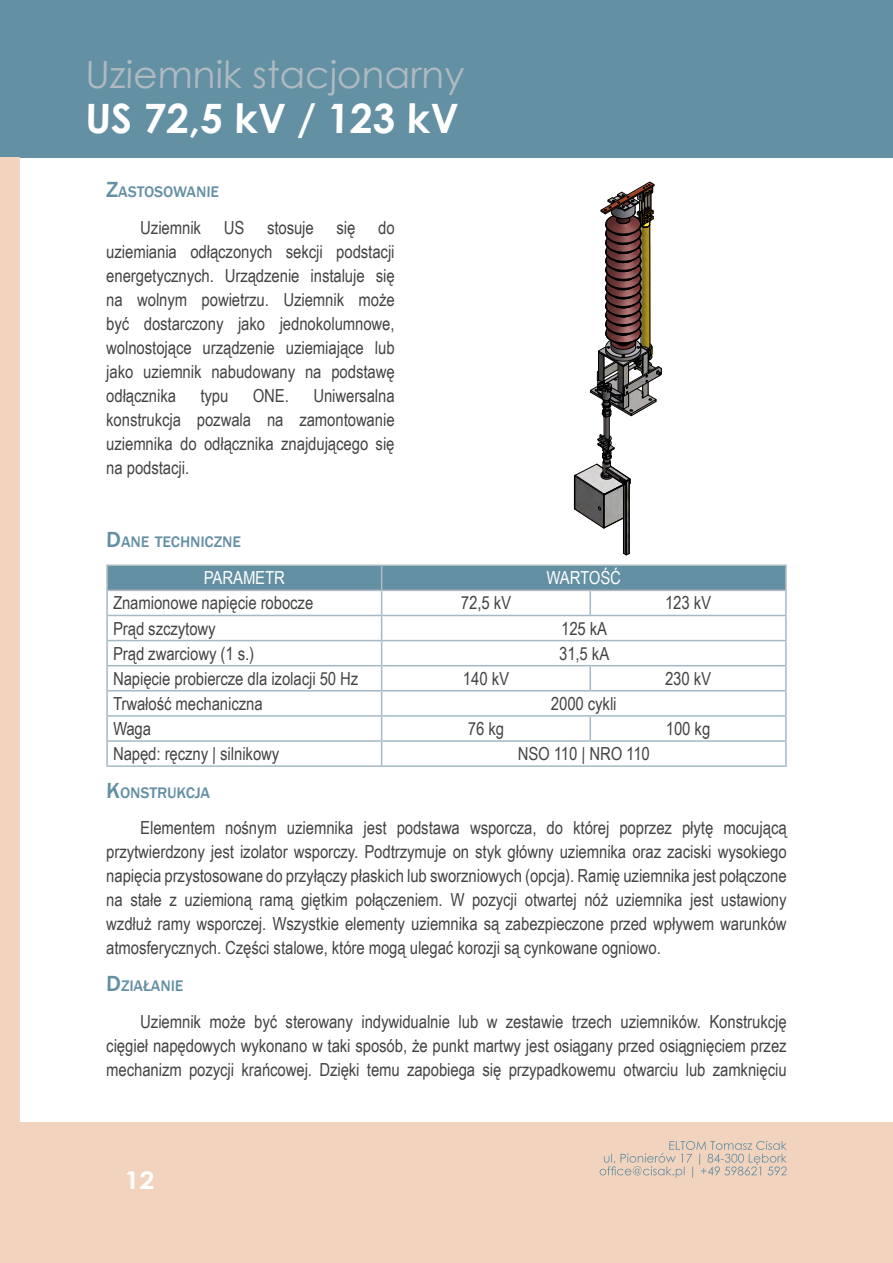
<style>
.page{position:relative;width:893px;height:1263px;background:#fff}
.page>*{position:absolute;margin:0;border:0;box-sizing:border-box;transform-origin:0 0}
.t1{font:700 40.5px "Century Gothic";color:#fff}
.t2{font:37.5px "Century Gothic";color:#afb9c2}
.t3{font:700 24.3px "Century Gothic";color:#fff;scale:1.11 1}
.t4{font:18px/24px "Arial Narrow";color:#434345;text-align:justify}
.t5{font:18px "Arial Narrow";color:#fff}
.t6{font:500 15.75px "Franklin Gothic";color:#6490a4}
.s1{font-size:22.5px}
</style>
<div class="page">
<div style="left:0;top:0;width:893px;height:157px;background:#6490a4"></div>
<div style="left:0;top:1123px;width:893px;height:140px;background:#f2d3be"></div>
<svg style="left:600px;top:1141px;width:187px;height:36px"></svg>
<hr style="left:626px;top:482px;width:1px;height:73px;background:#000">
<hr style="left:625px;top:485px;width:1px;height:70px;background:#000">
<svg style="left:623px;top:552px;width:7px;height:4px"></svg>
<hr style="left:629px;top:480px;width:1px;height:73px;background:#000">
<hr style="left:623px;top:484px;width:1px;height:69px;background:#000">
<svg style="left:573px;top:181px;width:89px;height:348px"></svg>
<div style="left:0;top:157px;width:19px;height:966px;background:#f2d3be"></div>
<hr style="left:106px;top:564px;width:276px;height:2px;background:#afb9c2">
<hr style="left:106px;top:566px;width:2px;height:24px;background:#afb9c2">
<hr style="left:382px;top:564px;width:208px;height:2px;background:#afb9c2">
<hr style="left:590px;top:564px;width:197px;height:2px;background:#afb9c2">
<hr style="left:785px;top:566px;width:2px;height:24px;background:#afb9c2">
<hr style="left:106px;top:590px;width:276px;height:1px;background:#afb9c2">
<hr style="left:590px;top:590px;width:197px;height:1px;background:#afb9c2">
<hr style="left:785px;top:591px;width:2px;height:24px;background:#a3b9c5">
<hr style="left:785px;top:616px;width:2px;height:24px;background:#a3b9c5">
<hr style="left:785px;top:641px;width:2px;height:24px;background:#a3b9c5">
<hr style="left:785px;top:666px;width:2px;height:24px;background:#a3b9c5">
<hr style="left:785px;top:691px;width:2px;height:24px;background:#a3b9c5">
<hr style="left:785px;top:717px;width:2px;height:23px;background:#a3b9c5">
<hr style="left:785px;top:742px;width:2px;height:23px;background:#a3b9c5">
<hr style="left:106px;top:765px;width:276px;height:2px;background:#a3b9c5">
<hr style="left:382px;top:765px;width:208px;height:2px;background:#a3b9c5">
<hr style="left:590px;top:765px;width:197px;height:2px;background:#a3b9c5">
<hr style="left:106px;top:591px;width:2px;height:24px;background:#a3b9c5">
<hr style="left:106px;top:615px;width:276px;height:1px;background:#a3b9c5">
<hr style="left:106px;top:616px;width:2px;height:24px;background:#a3b9c5">
<hr style="left:590px;top:615px;width:197px;height:1px;background:#a3b9c5">
<hr style="left:106px;top:640px;width:276px;height:1px;background:#a3b9c5">
<hr style="left:106px;top:641px;width:2px;height:24px;background:#a3b9c5">
<hr style="left:590px;top:640px;width:197px;height:1px;background:#a3b9c5">
<hr style="left:106px;top:665px;width:276px;height:1px;background:#a3b9c5">
<hr style="left:106px;top:666px;width:2px;height:24px;background:#a3b9c5">
<hr style="left:590px;top:665px;width:197px;height:1px;background:#a3b9c5">
<hr style="left:106px;top:690px;width:276px;height:1px;background:#a3b9c5">
<hr style="left:106px;top:691px;width:2px;height:24px;background:#a3b9c5">
<hr style="left:590px;top:690px;width:197px;height:1px;background:#a3b9c5">
<hr style="left:106px;top:715px;width:276px;height:2px;background:#a3b9c5">
<hr style="left:106px;top:717px;width:2px;height:23px;background:#a3b9c5">
<hr style="left:590px;top:715px;width:197px;height:2px;background:#a3b9c5">
<hr style="left:106px;top:740px;width:276px;height:2px;background:#a3b9c5">
<hr style="left:106px;top:742px;width:2px;height:23px;background:#a3b9c5">
<svg style="left:107px;top:566px;width:679px;height:199px"></svg>
<hr style="left:590px;top:740px;width:197px;height:2px;background:#a3b9c5">
<h2 class="t2" style="left:85px;top:48px;width:382px">Uziemnik stacjonarny</h2>
<h1 class="t1" style="left:85px;top:88px;width:376px">US 72,5 kV / 123 kV</h1>
<p class="t6" style="left:106px;top:182px;width:115px"><span class="s1">Z</span>ASTOSOWANIE</p>
<p class="t4" style="left:140px;top:215px;width:62px">Uziemnik</p>
<p class="t4" style="left:106px;top:215px;width:290px;text-indent:117px">US stosuje się do uziemiania odłączonych sekcji podstacji energetycznych. Urządzenie instaluje się na wolnym powietrzu. Uziemnik może być dostarczony jako jednokolumnowe, wolnostojące urządzenie uziemiające lub jako uziemnik nabudowany na podstawę odłącznika</p>
<p class="t4" style="left:200px;top:383px;width:30px">typu</p>
<p class="t4" style="left:253px;top:383px;width:38px">ONE.</p>
<p class="t4" style="left:106px;top:383px;width:290px;text-indent:207px">Uniwersalna konstrukcja pozwala na zamontowanie uziemnika do odłącznika znajdującego się na podstacji.</p>
<p class="t6" style="left:106px;top:532px;width:136px"><span class="s1">D</span>ANE TECHNICZNE</p>
<p class="t5" style="left:204px;top:565px;width:83px">PARAMETR</p>
<p class="t5" style="left:547px;top:565px;width:76px">WARTOŚĆ</p>
<p class="t4" style="left:113px;top:590px;width:202px">Znamionowe napięcie robocze</p>
<p class="t4" style="left:461px;top:590px;width:52px">72,5 kV</p>
<p class="t4" style="left:665px;top:590px;width:47px">123 kV</p>
<p class="t4" style="left:113px;top:616px;width:104px">Prąd szczytowy</p>
<p class="t4" style="left:561px;top:616px;width:47px">125 kA</p>
<p class="t4" style="left:113px;top:641px;width:143px">Prąd zwarciowy (1 s.)</p>
<p class="t4" style="left:559px;top:641px;width:52px">31,5 kA</p>
<p class="t4" style="left:113px;top:666px;width:247px">Napięcie probiercze dla izolacji 50 Hz</p>
<p class="t4" style="left:463px;top:666px;width:47px">140 kV</p>
<p class="t4" style="left:665px;top:666px;width:47px">230 kV</p>
<p class="t4" style="left:113px;top:691px;width:152px">Trwałość mechaniczna</p>
<p class="t4" style="left:551px;top:691px;width:68px">2000 cykli</p>
<p class="t4" style="left:113px;top:716px;width:40px">Waga</p>
<p class="t4" style="left:468px;top:716px;width:38px">76 kg</p>
<p class="t4" style="left:666px;top:716px;width:46px">100 kg</p>
<p class="t4" style="left:113px;top:741px;width:168px">Napęd: ręczny | silnikowy</p>
<p class="t4" style="left:518px;top:741px;width:134px">NSO 110 | NRO 110</p>
<p class="t6" style="left:106px;top:783px;width:105px"><span class="s1">K</span>ONSTRUKCJA</p>
<p class="t4" style="left:106px;top:815px;width:682px;text-indent:34px">Elementem nośnym uziemnika jest podstawa wsporcza, do której poprzez płytę mocującą przytwierdzony jest izolator wsporczy. Podtrzymuje on styk główny uziemnika oraz zaciski wysokiego napięcia przystosowane do przyłączy płaskich lub sworzniowych (opcja). Ramię uziemnika jest połączone na stałe z uziemioną ramą giętkim połączeniem. W pozycji otwartej nóż uziemnika jest ustawiony wzdłuż ramy wsporczej. Wszystkie elementy uziemnika są zabezpieczone przed wpływem warunków atmosferycznych. Części stalowe, które mogą ulegać korozji są cynkowane ogniowo.</p>
<p class="t6" style="left:106px;top:976px;width:79px"><span class="s1">D</span>ZIAŁANIE</p>
<p class="t4" style="left:106px;top:1009px;width:682px;text-indent:34px">Uziemnik może być sterowany indywidualnie lub w zestawie trzech uziemników. Konstrukcję cięgieł napędowych wykonano w taki sposób, że punkt martwy jest osiągany przed osiągnięciem przez mechanizm pozycji krańcowej. Dzięki temu zapobiega się przypadkowemu otwarciu lub zamknięciu</p>
<h3 class="t3" style="left:124px;top:1162px;width:29px">12</h3>
</div>
